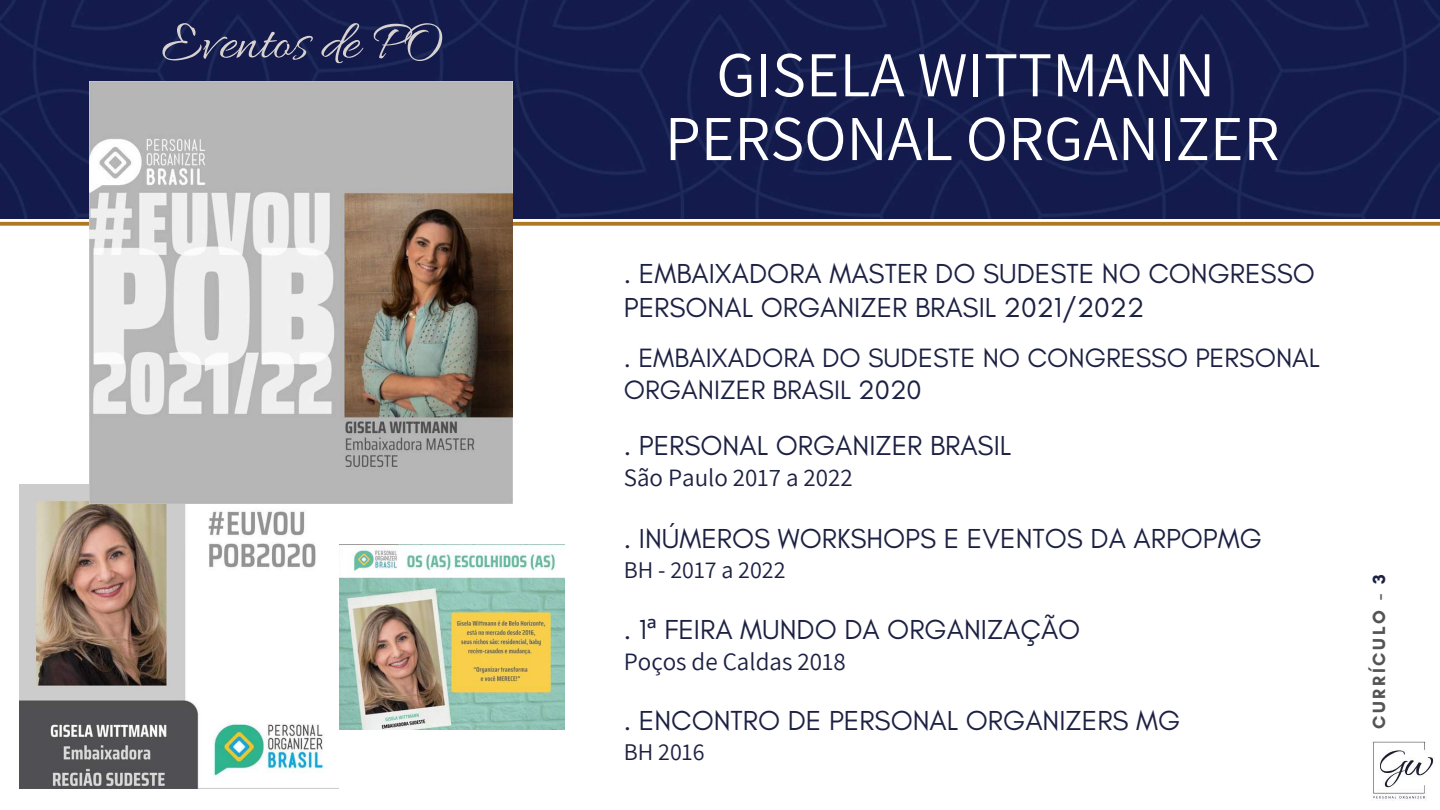
<style>
.page{position:relative;width:1440px;height:810px;background:#fff}
.page>*{position:absolute;margin:0;border:0;box-sizing:border-box;transform-origin:0 0}
.t1{font:64px/63.8px "Assistant";color:#fff;text-align:center}
.t2{font:56px "Allura";color:#d7d1d0}
.t3{font:28px/33.3px "Glacial Indifference";color:#1c2143}
.t4{font:27px/32.3px "Glacial Indifference";color:#1c2143}
.t5{font:25px "Assistant";color:#1c2143}
.t6{font:24px "Assistant";color:#1c2143}
.t7{font:700 18px "Glacial Indifference";letter-spacing:.15em;color:#545454}
.s1{font-family:"Noto Sans"}
.s2{color:#1c2143}
</style>
<div class="page">
<img style="left:0;top:0;width:1440px;height:218px">
<svg style="left:0;top:222px;width:1440px;height:4px;background:#b58234"></svg>
<img style="left:1373px;top:741px;width:61px;height:60px">
<img style="left:339px;top:545px;width:225px;height:184px">
<img style="left:19px;top:485px;width:305px;height:303px">
<img style="left:90px;top:81px;width:423px;height:423px">
<h2 class="t2" style="left:161px;top:11px;width:282px">Eventos de PO</h2>
<h1 class="t1" style="left:665px;top:41px;width:616px">GISELA WITTMANN<br>PERSONAL ORGANIZER</h1>
<p class="t3" style="left:624px;top:257px;width:692px">. EMBAIXADORA MASTER DO SUDESTE NO CONGRESSO<br>PERSONAL ORGANIZER BRASIL 2021/2022</p>
<p class="t4" style="left:624px;top:342px;width:698px">. EMBAIXADORA DO SUDESTE NO CONGRESSO PERSONAL<br>ORGANIZER BRASIL 2020</p>
<p class="t3" style="left:624px;top:429px;width:389px">. PERSONAL ORGANIZER BRASIL</p>
<p class="t5" style="left:624px;top:461px;width:231px">São Paulo 2017 a 2022</p>
<p class="t3" style="left:624px;top:522px;width:640px">. INÚMEROS WORKSHOPS E EVENTOS DA ARPOPMG</p>
<p class="t6" style="left:624px;top:554px;width:163px">BH - 2017 a 2022</p>
<p class="t3" style="left:624px;top:612px;width:458px">. 1<span class="s1">ª</span> FEIRA MUNDO DA ORGANIZAÇÃO</p>
<p class="t5" style="left:624px;top:644px;width:223px">Poços de Caldas 2018</p>
<p class="t3" style="left:624px;top:704px;width:558px">. ENCONTRO DE PERSONAL ORGANIZERS MG</p>
<p class="t6" style="left:624px;top:736px;width:82px">BH 2016</p>
<p class="t7" style="left:1368px;top:729px;width:156px;rotate:-90deg">CURRÍCULO - <span class="s2">3</span></p>
</div>
